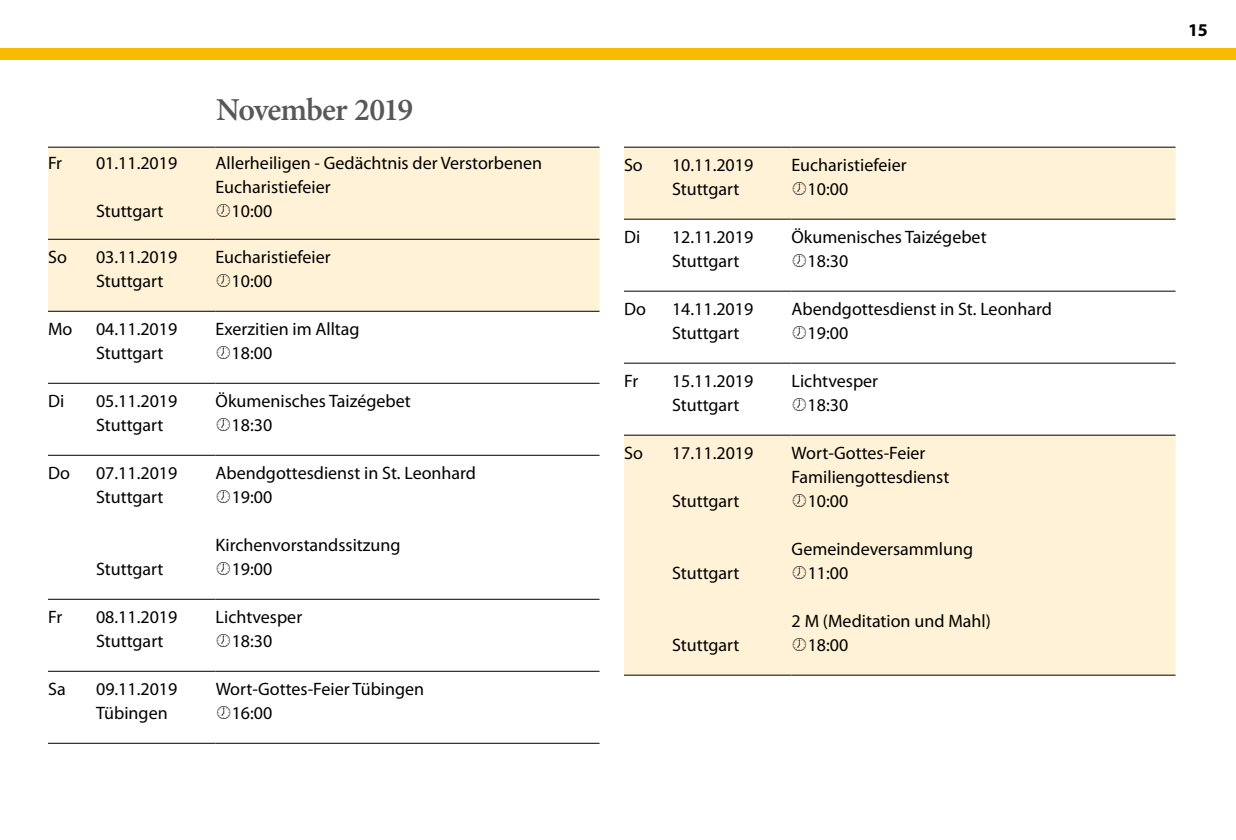
<style>
.page{position:relative;width:1236px;height:840px;background:#fff}
.page>*{position:absolute;margin:0;border:0;box-sizing:border-box;transform-origin:0 0}
.t1{font:600 32px "Minion Pro";letter-spacing:-.035em;color:#58585a}
.t2{font:18px/24px "Myriad Pro";color:#000}
.t3{font:700 18px "Myriad Pro";color:#000}
</style>
<div class="page">
<div style="left:0;top:48px;width:1236px;height:12px;background:#faba00"></div>
<svg style="left:624px;top:148px;width:552px;height:527px;fill:#fff2d6"></svg>
<hr style="left:624px;top:147px;width:48px;height:1px;background:#000">
<hr style="left:672px;top:147px;width:120px;height:1px;background:#000">
<hr style="left:792px;top:147px;width:384px;height:1px;background:#000">
<hr style="left:624px;top:219px;width:48px;height:1px;background:#000">
<hr style="left:672px;top:219px;width:120px;height:1px;background:#000">
<hr style="left:792px;top:219px;width:384px;height:1px;background:#000">
<hr style="left:624px;top:291px;width:48px;height:1px;background:#000">
<hr style="left:672px;top:291px;width:120px;height:1px;background:#000">
<hr style="left:792px;top:291px;width:384px;height:1px;background:#000">
<hr style="left:624px;top:363px;width:48px;height:1px;background:#000">
<hr style="left:672px;top:363px;width:120px;height:1px;background:#000">
<hr style="left:792px;top:363px;width:384px;height:1px;background:#000">
<hr style="left:624px;top:435px;width:48px;height:1px;background:#000">
<hr style="left:672px;top:435px;width:120px;height:1px;background:#000">
<hr style="left:792px;top:435px;width:384px;height:1px;background:#000">
<hr style="left:624px;top:675px;width:48px;height:1px;background:#000">
<hr style="left:672px;top:675px;width:120px;height:1px;background:#000">
<hr style="left:792px;top:675px;width:384px;height:1px;background:#000">
<div style="left:48px;top:148px;width:552px;height:163px;background:#fff2d6"></div>
<hr style="left:48px;top:147px;width:48px;height:1px;background:#000">
<hr style="left:96px;top:147px;width:120px;height:1px;background:#000">
<hr style="left:216px;top:147px;width:384px;height:1px;background:#000">
<hr style="left:48px;top:239px;width:48px;height:1px;background:#000">
<hr style="left:96px;top:239px;width:120px;height:1px;background:#000">
<hr style="left:216px;top:239px;width:384px;height:1px;background:#000">
<hr style="left:48px;top:311px;width:48px;height:1px;background:#000">
<hr style="left:96px;top:311px;width:120px;height:1px;background:#000">
<hr style="left:216px;top:311px;width:384px;height:1px;background:#000">
<hr style="left:48px;top:383px;width:48px;height:1px;background:#000">
<hr style="left:96px;top:383px;width:120px;height:1px;background:#000">
<hr style="left:216px;top:383px;width:384px;height:1px;background:#000">
<hr style="left:48px;top:455px;width:48px;height:1px;background:#000">
<hr style="left:96px;top:455px;width:120px;height:1px;background:#000">
<hr style="left:216px;top:455px;width:384px;height:1px;background:#000">
<hr style="left:48px;top:599px;width:48px;height:1px;background:#000">
<hr style="left:96px;top:599px;width:120px;height:1px;background:#000">
<hr style="left:216px;top:599px;width:384px;height:1px;background:#000">
<hr style="left:48px;top:671px;width:48px;height:1px;background:#000">
<hr style="left:96px;top:671px;width:120px;height:1px;background:#000">
<hr style="left:216px;top:671px;width:384px;height:1px;background:#000">
<hr style="left:48px;top:743px;width:48px;height:1px;background:#000">
<hr style="left:96px;top:743px;width:120px;height:1px;background:#000">
<hr style="left:216px;top:743px;width:384px;height:1px;background:#000">
<svg style="left:793px;top:182px;width:13px;height:13px"></svg>
<svg style="left:793px;top:254px;width:13px;height:13px"></svg>
<svg style="left:793px;top:326px;width:13px;height:13px"></svg>
<svg style="left:793px;top:398px;width:13px;height:13px"></svg>
<svg style="left:793px;top:494px;width:13px;height:13px"></svg>
<svg style="left:793px;top:566px;width:13px;height:13px"></svg>
<svg style="left:793px;top:638px;width:13px;height:13px"></svg>
<svg style="left:217px;top:203px;width:13px;height:14px"></svg>
<svg style="left:217px;top:274px;width:13px;height:13px"></svg>
<h1 class="t1" style="left:216px;top:88px;width:199px">November 2019</h1>
<p class="t2" style="left:48px;top:150px;width:16px">Fr</p>
<p class="t2" style="left:96px;top:150px;width:83px">01.11.2019</p>
<p class="t2" style="left:216px;top:150px;width:328px">Allerheiligen - Gedächtnis der Verstorbenen<br>Eucharistiefeier</p>
<p class="t2" style="left:96px;top:198px;width:69px">Stuttgart</p>
<p class="t2" style="left:232px;top:198px;width:42px">10:00</p>
<p class="t2" style="left:48px;top:245px;width:20px">So</p>
<p class="t2" style="left:96px;top:245px;width:83px">03.11.2019</p>
<p class="t2" style="left:216px;top:245px;width:117px">Eucharistiefeier</p>
<p class="t2" style="left:96px;top:269px;width:69px">Stuttgart</p>
<p class="t2" style="left:232px;top:269px;width:42px">10:00</p>
<p class="t2" style="left:48px;top:317px;width:26px">Mo</p>
<p class="t2" style="left:96px;top:317px;width:83px">04.11.2019</p>
<p class="t2" style="left:216px;top:317px;width:146px">Exerzitien im Alltag</p>
<p class="t2" style="left:96px;top:341px;width:69px">Stuttgart</p>
<p class="t2" style="left:232px;top:341px;width:42px">18:00</p>
<p class="t2" style="left:48px;top:389px;width:18px">Di</p>
<p class="t2" style="left:96px;top:389px;width:83px">05.11.2019</p>
<p class="t2" style="left:216px;top:389px;width:197px">Ökumenisches Taizégebet</p>
<p class="t2" style="left:96px;top:413px;width:69px">Stuttgart</p>
<p class="t2" style="left:232px;top:413px;width:42px">18:30</p>
<p class="t2" style="left:48px;top:461px;width:23px">Do</p>
<p class="t2" style="left:96px;top:461px;width:83px">07.11.2019</p>
<p class="t2" style="left:216px;top:461px;width:262px">Abendgottesdienst in St. Leonhard</p>
<p class="t2" style="left:96px;top:485px;width:69px">Stuttgart</p>
<p class="t2" style="left:232px;top:485px;width:42px">19:00</p>
<p class="t2" style="left:216px;top:533px;width:186px">Kirchenvorstandssitzung</p>
<p class="t2" style="left:96px;top:557px;width:69px">Stuttgart</p>
<p class="t2" style="left:232px;top:557px;width:42px">19:00</p>
<p class="t2" style="left:48px;top:605px;width:16px">Fr</p>
<p class="t2" style="left:96px;top:605px;width:83px">08.11.2019</p>
<p class="t2" style="left:216px;top:605px;width:88px">Lichtvesper</p>
<p class="t2" style="left:96px;top:629px;width:69px">Stuttgart</p>
<p class="t2" style="left:232px;top:629px;width:42px">18:30</p>
<p class="t2" style="left:48px;top:677px;width:19px">Sa</p>
<p class="t2" style="left:96px;top:677px;width:83px">09.11.2019</p>
<p class="t2" style="left:216px;top:677px;width:210px">Wort-Gottes-Feier Tübingen</p>
<p class="t2" style="left:96px;top:701px;width:73px">Tübingen</p>
<p class="t2" style="left:232px;top:701px;width:42px">16:00</p>
<p class="t2" style="left:624px;top:153px;width:20px">So</p>
<p class="t2" style="left:672px;top:153px;width:83px">10.11.2019</p>
<p class="t2" style="left:792px;top:153px;width:117px">Eucharistiefeier</p>
<p class="t2" style="left:672px;top:177px;width:69px">Stuttgart</p>
<p class="t2" style="left:808px;top:177px;width:42px">10:00</p>
<p class="t2" style="left:624px;top:225px;width:18px">Di</p>
<p class="t2" style="left:672px;top:225px;width:83px">12.11.2019</p>
<p class="t2" style="left:792px;top:225px;width:197px">Ökumenisches Taizégebet</p>
<p class="t2" style="left:672px;top:249px;width:69px">Stuttgart</p>
<p class="t2" style="left:808px;top:249px;width:42px">18:30</p>
<p class="t2" style="left:624px;top:297px;width:23px">Do</p>
<p class="t2" style="left:672px;top:297px;width:83px">14.11.2019</p>
<p class="t2" style="left:792px;top:297px;width:262px">Abendgottesdienst in St. Leonhard</p>
<p class="t2" style="left:672px;top:321px;width:69px">Stuttgart</p>
<p class="t2" style="left:808px;top:321px;width:42px">19:00</p>
<p class="t2" style="left:624px;top:369px;width:16px">Fr</p>
<p class="t2" style="left:672px;top:369px;width:83px">15.11.2019</p>
<p class="t2" style="left:792px;top:369px;width:88px">Lichtvesper</p>
<p class="t2" style="left:672px;top:393px;width:69px">Stuttgart</p>
<p class="t2" style="left:808px;top:393px;width:42px">18:30</p>
<p class="t2" style="left:624px;top:441px;width:20px">So</p>
<p class="t2" style="left:672px;top:441px;width:83px">17.11.2019</p>
<p class="t2" style="left:792px;top:441px;width:159px">Wort-Gottes-Feier<br>Familiengottesdienst</p>
<p class="t2" style="left:672px;top:489px;width:69px">Stuttgart</p>
<p class="t2" style="left:808px;top:489px;width:42px">10:00</p>
<p class="t2" style="left:792px;top:537px;width:183px">Gemeindeversammlung</p>
<p class="t2" style="left:672px;top:561px;width:69px">Stuttgart</p>
<p class="t2" style="left:808px;top:561px;width:42px">11:00</p>
<p class="t2" style="left:792px;top:609px;width:201px">2 M (Meditation und Mahl)</p>
<p class="t2" style="left:672px;top:633px;width:69px">Stuttgart</p>
<p class="t2" style="left:808px;top:633px;width:42px">18:00</p>
<p class="t3" style="left:1188px;top:18px;width:21px">15</p>
</div>
